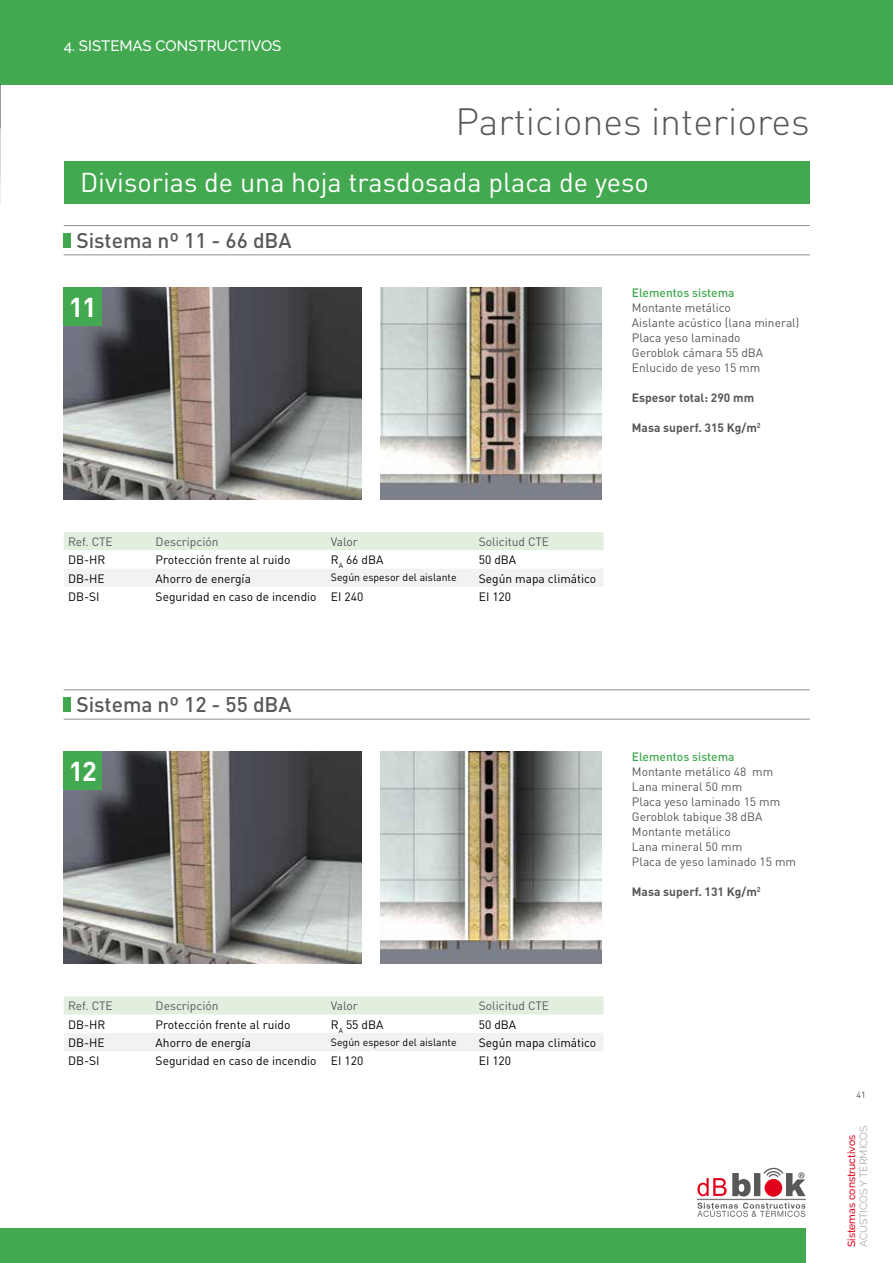
<style>
.page{position:relative;width:893px;height:1263px;background:#fff}
.page>*{position:absolute;margin:0;border:0;box-sizing:border-box;transform-origin:0 0}
.t1{font:300 37.5px "DIN";color:#58585a}
.t2{font:27px "DIN";color:#fff}
.t3{font:700 27px "DIN";color:#fff}
.t4{font:500 21px "DIN";color:#58585a}
.t5{font:500 15px "Raleway";color:#fff}
.t6{font:12px/15px "DIN";color:#58585a}
.t7{font:12px "DIN";color:#000}
.t8{font:700 12px "DIN";color:#58585a}
.t9{font:500 12px "DIN";color:#42a950}
.t10{font:10.5px "DIN";color:#000}
.t11{font:500 10.35px "Raleway";color:#e2001a}
.t12{font:300 10.35px "Raleway";color:#8f9193}
.t13{font:9px "DIN";color:#58585a}
</style>
<div class="page">
<div style="left:0;top:0;width:893px;height:85px;background:#42a950"></div>
<svg style="left:697px;top:1168px;width:109px;height:49px"></svg>
<img style="left:0;top:85px;width:1px;height:119px">
<img style="left:64px;top:287px;width:297px;height:213px">
<img style="left:64px;top:751px;width:297px;height:213px">
<hr style="left:64px;top:225px;width:745px;height:1px;background:#8f9193">
<hr style="left:64px;top:689px;width:745px;height:1px;background:#8f9193">
<hr style="left:64px;top:255px;width:746px;height:1px;background:#8f9193">
<hr style="left:64px;top:719px;width:746px;height:1px;background:#8f9193">
<div style="left:64px;top:233px;width:7px;height:15px;background:#42a950"></div>
<div style="left:64px;top:697px;width:7px;height:15px;background:#42a950"></div>
<div style="left:64px;top:287px;width:38px;height:39px;background:#42a950"></div>
<div style="left:64px;top:751px;width:38px;height:39px;background:#42a950"></div>
<img style="left:380px;top:287px;width:222px;height:213px">
<img style="left:380px;top:751px;width:222px;height:213px">
<svg style="left:64px;top:532px;width:539px;height:55px"></svg>
<svg style="left:64px;top:996px;width:539px;height:55px"></svg>
<div style="left:64px;top:161px;width:745px;height:43px;background:#42a950"></div>
<div style="left:0;top:1228px;width:805px;height:35px;background:#42a950"></div>
<p class="t5" style="left:64px;top:38px;width:219px">4. SISTEMAS CONSTRUCTIVOS</p>
<h1 class="t1" style="left:455px;top:98px;width:356px">Particiones interiores</h1>
<h2 class="t2" style="left:80px;top:166px;width:570px">Divisorias de una hoja trasdosada placa de yeso</h2>
<h3 class="t4" style="left:76px;top:227px;width:217px">Sistema nº 11 - 66 dBA</h3>
<h2 class="t3" style="left:69px;top:289px;width:29px">11</h2>
<p class="t9" style="left:632px;top:285px;width:104px">Elementos sistema</p>
<p class="t6" style="left:632px;top:300px;width:169px">Montante metálico<br>Aislante acústico (lana mineral)<br>Placa yeso laminado<br>Geroblok cámara 55 dBA<br>Enlucido de yeso 15 mm</p>
<p class="t8" style="left:632px;top:390px;width:124px">Espesor total: 290 mm</p>
<p class="t8" style="left:632px;top:420px;width:130px">Masa superf. 315 Kg/m<sup>2</sup></p>
<p class="t6" style="left:68px;top:534px;width:46px">Ref. CTE</p>
<p class="t6" style="left:156px;top:534px;width:64px">Descripción</p>
<p class="t6" style="left:331px;top:534px;width:29px">Valor</p>
<p class="t6" style="left:479px;top:534px;width:72px">Solicitud CTE</p>
<p class="t7" style="left:68px;top:552px;width:39px">DB-HR</p>
<p class="t7" style="left:156px;top:552px;width:136px">Protección frente al ruido</p>
<p class="t7" style="left:331px;top:552px;width:54px">R<sub>A</sub> 66 dBA</p>
<p class="t7" style="left:479px;top:552px;width:39px">50 dBA</p>
<p class="t7" style="left:68px;top:571px;width:38px">DB-HE</p>
<p class="t7" style="left:156px;top:571px;width:97px">Ahorro de energía</p>
<p class="t10" style="left:331px;top:571px;width:127px">Según espesor del aislante</p>
<p class="t7" style="left:479px;top:571px;width:119px">Según mapa climático</p>
<p class="t7" style="left:68px;top:589px;width:33px">DB-SI</p>
<p class="t7" style="left:156px;top:589px;width:209px">Seguridad en caso de incendio EI 240</p>
<p class="t7" style="left:479px;top:589px;width:34px">EI 120</p>
<h3 class="t4" style="left:76px;top:691px;width:217px">Sistema nº 12 - 55 dBA</h3>
<h2 class="t3" style="left:69px;top:753px;width:29px">12</h2>
<p class="t9" style="left:632px;top:749px;width:104px">Elementos sistema</p>
<p class="t6" style="left:632px;top:764px;width:166px">Montante metálico 48 mm<br>Lana mineral 50 mm<br>Placa yeso laminado 15 mm<br>Geroblok tabique 38 dBA<br>Montante metálico<br>Lana mineral 50 mm<br>Placa de yeso laminado 15 mm</p>
<p class="t8" style="left:632px;top:884px;width:130px">Masa superf. 131 Kg/m<sup>2</sup></p>
<p class="t6" style="left:68px;top:998px;width:46px">Ref. CTE</p>
<p class="t6" style="left:156px;top:998px;width:64px">Descripción</p>
<p class="t6" style="left:331px;top:998px;width:29px">Valor</p>
<p class="t6" style="left:479px;top:998px;width:72px">Solicitud CTE</p>
<p class="t7" style="left:68px;top:1017px;width:39px">DB-HR</p>
<p class="t7" style="left:156px;top:1017px;width:136px">Protección frente al ruido</p>
<p class="t7" style="left:331px;top:1017px;width:54px">R<sub>A</sub> 55 dBA</p>
<p class="t7" style="left:479px;top:1017px;width:39px">50 dBA</p>
<p class="t7" style="left:68px;top:1035px;width:38px">DB-HE</p>
<p class="t7" style="left:156px;top:1035px;width:97px">Ahorro de energía</p>
<p class="t10" style="left:331px;top:1035px;width:127px">Según espesor del aislante</p>
<p class="t7" style="left:479px;top:1035px;width:119px">Según mapa climático</p>
<p class="t7" style="left:68px;top:1053px;width:33px">DB-SI</p>
<p class="t7" style="left:156px;top:1053px;width:209px">Seguridad en caso de incendio EI 120</p>
<p class="t7" style="left:479px;top:1053px;width:34px">EI 120</p>
<p class="t13" style="left:856px;top:1089px;width:11px">41</p>
<p class="t11" style="left:846px;top:1247px;width:114px;rotate:-90deg">Sistemas constructivos</p>
<p class="t12" style="left:857px;top:1247px;width:123px;rotate:-90deg">ACÚSTICOS Y TÉRMICOS</p>
</div>
